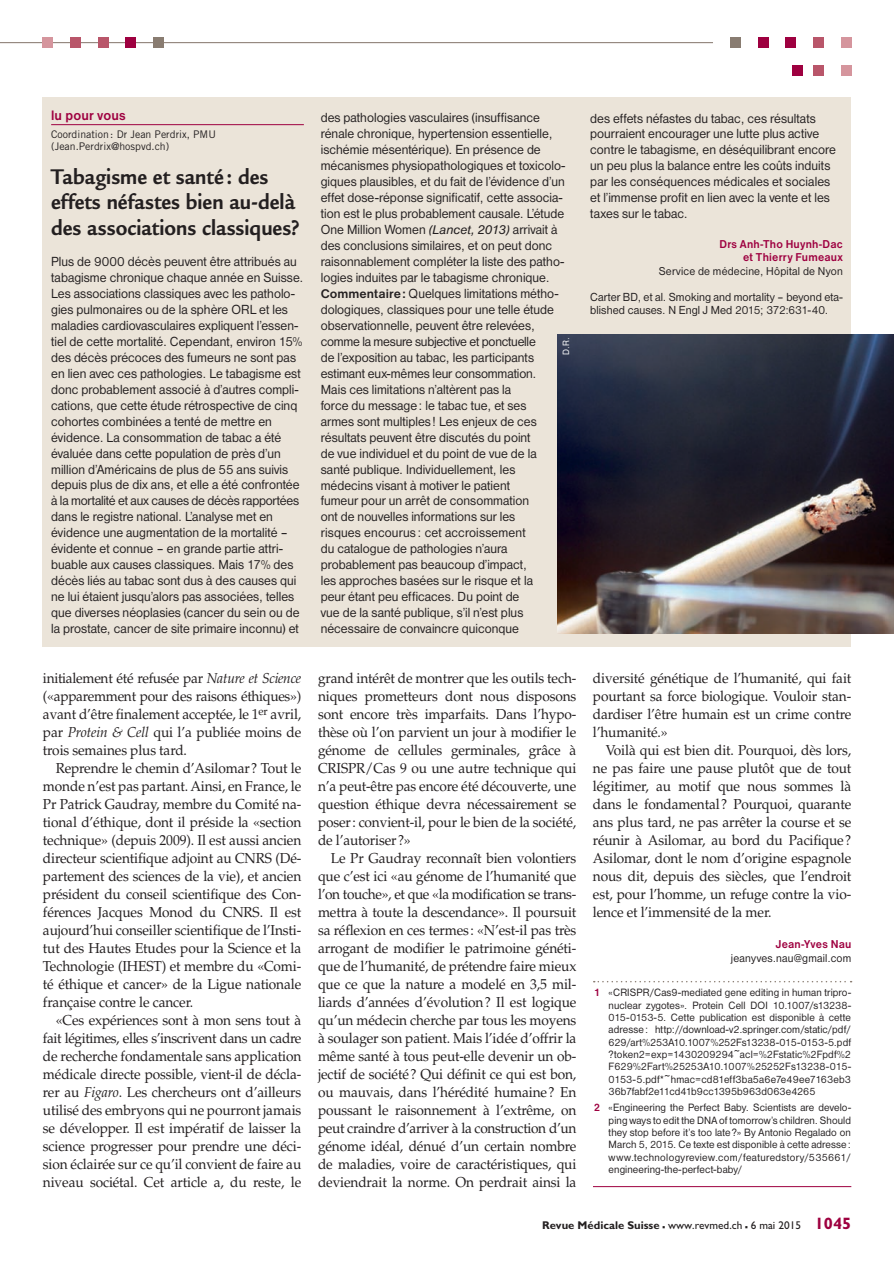
<style>
.page{position:relative;width:894px;height:1264px;background:#fff}
.page>*{position:absolute;margin:0;border:0;box-sizing:border-box;transform-origin:0 0}
.t1{font:700 23.1px/25.5px "Legacy Sans";color:#231f20;scale:.91 1}
.t2{font:14.4px/18px "Palatino";letter-spacing:-.01em;color:#231f20;text-align:justify;scale:.95 1}
.t3{font:700 14.1px "Nimbus Sans D";letter-spacing:.01em;color:#9e0040;scale:.95 1}
.t4{font:13.65px/15.9px "Nimbus Sans D";color:#231f20;scale:.95 1}
.t5{font:12.15px/13.5px "Nimbus Sans D";letter-spacing:.005em;color:#231f20;scale:.95 1}
.t6{font:11.85px "Nimbus Sans D";letter-spacing:.015em;color:#231f20;scale:.95 1}
.t7{font:700 11.85px/13.5px "Nimbus Sans D";letter-spacing:.02em;color:#9e0040;text-align:right;scale:.95 1}
.t8{font:11.25px "Gill Sans";color:#231f20}
.t9{font:10.95px/12.3px "Nimbus Sans D";letter-spacing:.01em;color:#231f20;text-align:justify;scale:.95 1}
.t10{font:10.5px/12.6px "Trade Gothic";color:#231f20}
.t11{font:9.45px "Nimbus Sans D";color:#fff;scale:.95 1}
.s1{font-style:italic}
.s2{font-style:italic;font-size:13.05px}
.s3{font-weight:700;font-size:13.05px}
.s4{font-weight:700;color:#9e0040}
.s5{font-weight:700}
.s6{font-weight:700;font-size:16.5px}
.s7{font-weight:700;font-size:16.5px;color:#9e0040}
</style>
<div class="page">
<hr style="left:0;top:42px;width:712px;height:1px;background:#897c71">
<div style="left:43px;top:37px;width:10px;height:11px;background:#d5959d"></div>
<div style="left:70px;top:37px;width:11px;height:11px;background:#b9566a"></div>
<div style="left:98px;top:37px;width:11px;height:11px;background:#b9566a"></div>
<div style="left:126px;top:37px;width:10px;height:11px;background:#9e0040"></div>
<div style="left:153px;top:37px;width:11px;height:11px;background:#897c71"></div>
<div style="left:729px;top:37px;width:11px;height:11px;background:#897c71"></div>
<div style="left:757px;top:37px;width:11px;height:11px;background:#9e0040"></div>
<div style="left:785px;top:37px;width:10px;height:11px;background:#9e0040"></div>
<div style="left:812px;top:37px;width:11px;height:11px;background:#b9566a"></div>
<div style="left:840px;top:37px;width:10px;height:11px;background:#d5959d"></div>
<div style="left:812px;top:65px;width:11px;height:11px;background:#b9566a"></div>
<div style="left:840px;top:65px;width:10px;height:11px;background:#d5959d"></div>
<div style="left:791px;top:65px;width:11px;height:11px;background:#9e0040"></div>
<hr style="left:592px;top:1185px;width:258px;height:1px;background:#9e0040">
<div style="left:43px;top:97px;width:807px;height:550px;background:#ebe4d9"></div>
<hr style="left:51px;top:124px;width:253px;height:1px;background:#9e0040">
<svg style="left:593px;top:981px;width:258px;height:1px"></svg>
<img style="left:557px;top:334px;width:336px;height:299px">
<p class="t3" style="left:51px;top:108px;width:80px">lu pour vous</p>
<p class="t10" style="left:51px;top:127px;width:166px">Coordination: Dr Jean Perdrix, PMU (Jean.Perdrix@hospvd.ch)</p>
<h1 class="t1" style="left:51px;top:164px;width:275px">Tabagisme et santé : des effets néfastes bien au-delà des associations classiques?</h1>
<p class="t4" style="left:51px;top:253px;width:267px">Plus de 9000 décès peuvent être attribués au tabagisme chronique chaque année en Suisse.<br>Les associations classiques avec les patholo&shy;gies pulmonaires ou de la sphère ORL et les maladies cardiovasculaires expliquent l’essen&shy;tiel de cette mortalité. Cependant, environ 15% des décès précoces des fumeurs ne sont pas en lien avec ces pathologies. Le tabagisme est donc probablement associé à d’autres compli&shy;cations, que cette étude rétrospective de cinq cohortes combinées a tenté de mettre en évidence. La consommation de tabac a été évaluée dans cette population de près d’un million d’Américains de plus de 55 ans suivis depuis plus de dix ans, et elle a été confrontée à la mortalité et aux causes de décès rapportées dans le registre national. L’analyse met en évidence une augmentation de la mortalité – évidente et connue – en grande partie attri&shy;buable aux causes classiques. Mais 17% des décès liés au tabac sont dus à des causes qui ne lui étaient jusqu’alors pas associées, telles que diverses néoplasies (cancer du sein ou de la prostate, cancer de site primaire inconnu) et</p>
<p class="t2" style="left:43px;top:669px;width:273px">initialement été refusée par <span class="s1">Nature et Science </span>(«apparemment pour des raisons éthiques») avant d’être finalement acceptée, le 1<sup>er</sup> avril, par <span class="s1">Protein &amp; Cell</span> qui l’a publiée moins de trois semaines plus tard.</p>
<p class="t2" style="left:43px;top:759px;width:273px;text-indent:13px">Reprendre le chemin d’Asilomar? Tout le monde n’est pas partant. Ainsi, en France, le Pr Patrick Gaudray, membre du Comité na&shy;tional d’éthique, dont il préside la «section technique» (depuis 2009). Il est aussi ancien directeur scientifique adjoint au CNRS (Dé&shy;partement des sciences de la vie), et ancien président du conseil scientifique des Con&shy;férences Jacques Monod du CNRS. Il est aujourd’hui conseiller scientifique de l’Insti&shy;tut des Hautes Etudes pour la Science et la Technologie (IHEST) et membre du «Comi&shy;té éthique et cancer» de la Ligue nationale française contre le cancer.</p>
<p class="t2" style="left:43px;top:1010px;width:273px;text-indent:13px">«Ces expériences sont à mon sens tout à fait légitimes, elles s’inscrivent dans un cadre de recherche fondamentale sans application médicale directe possible, vient-il de décla&shy;rer au <span class="s1">Figaro</span>. Les chercheurs ont d’ailleurs utilisé des embryons qui ne pourront jamais se développer. Il est impératif de laisser la science progresser pour prendre une déci&shy;sion éclairée sur ce qu’il convient de faire au niveau sociétal. Cet article a, du reste, le</p>
<p class="t4" style="left:320px;top:110px;width:259px">des pathologies vasculaires (insuffisance rénale chronique, hypertension essentielle, ischémie mésentérique). En présence de mécanismes physiopathologiques et toxicolo&shy;giques plausibles, et du fait de l’évidence d’un effet dose-réponse significatif, cette associa&shy;tion est le plus probablement causale. L’étude One Million Women <span class="s2">(Lancet, 2013)</span> arrivait à des conclusions similaires, et on peut donc raisonnablement compléter la liste des patho&shy;logies induites par le tabagisme chronique.<br><span class="s3">Commentaire:</span> Quelques limitations métho&shy;dologiques, classiques pour une telle étude observationnelle, peuvent être relevées, comme la mesure subjective et ponctuelle<br>de l’exposition au tabac, les participants estimant eux-mêmes leur consommation.<br>Mais ces limitations n’altèrent pas la<br>force du message: le tabac tue, et ses<br>armes sont multiples! Les enjeux de ces résultats peuvent être discutés du point<br>de vue individuel et du point de vue de la santé publique. Individuellement, les médecins visant à motiver le patient<br>fumeur pour un arrêt de consommation<br>ont de nouvelles informations sur les<br>risques encourus : cet accroissement<br>du catalogue de pathologies n’aura probablement pas beaucoup d’impact,<br>les approches basées sur le risque et la<br>peur étant peu efficaces. Du point de<br>vue de la santé publique, s’il n’est plus nécessaire de convaincre quiconque</p>
<p class="t4" style="left:590px;top:110px;width:260px">des effets néfastes du tabac, ces résultats pourraient encourager une lutte plus active contre le tabagisme, en déséquilibrant encore un peu plus la balance entre les coûts induits par les conséquences médicales et sociales et l’immense profit en lien avec la vente et les taxes sur le tabac.</p>
<p class="t7" style="left:719px;top:237px;width:131px">Drs Anh-Tho Huynh-Dac et Thierry Fumeaux</p>
<p class="t6" style="left:658px;top:264px;width:195px">Service de médecine, Hôpital de Nyon</p>
<p class="t5" style="left:590px;top:290px;width:267px">Carter BD, et al. Smoking and mortality – beyond eta&shy;blished causes. N Engl J Med 2015; 372:631-40.</p>
<p class="t11" style="left:560px;top:355px;width:20px;rotate:-90deg">D.R.</p>
<p class="t2" style="left:318px;top:669px;width:273px">grand intérêt de montrer que les outils tech&shy;niques prometteurs dont nous disposons sont encore très imparfaits. Dans l’hypo&shy;thèse où l’on parvient un jour à modifier le génome de cellules germinales, grâce à CRISPR/Cas 9 ou une autre technique qui n’a peut-être pas encore été découverte, une question éthique devra nécessairement se poser: convient-il, pour le bien de la société, de l’autoriser?»</p>
<p class="t2" style="left:318px;top:849px;width:273px;text-indent:13px">Le Pr Gaudray reconnaît bien volontiers que c’est ici «au génome de l’humanité que l’on touche», et que «la modification se trans&shy;mettra à toute la descendance». Il poursuit sa réflexion en ces termes: «N’est-il pas très arrogant de modifier le patrimoine généti&shy;que de l’humanité, de prétendre faire mieux que ce que la nature a modelé en 3,5 mil&shy;liards d’années d’évolution? Il est logique qu’un médecin cherche par tous les moyens à soulager son patient. Mais l’idée d’offrir la même santé à tous peut-elle devenir un ob&shy;jectif de société? Qui définit ce qui est bon, ou mauvais, dans l’hérédité humaine? En poussant le raisonnement à l’extrême, on peut craindre d’arriver à la construction d’un génome idéal, dénué d’un certain nombre de maladies, voire de caractéristiques, qui deviendrait la norme. On perdrait ainsi la</p>
<p class="t2" style="left:592px;top:669px;width:273px">diversité génétique de l’humanité, qui fait pourtant sa force biologique. Vouloir stan&shy;dardiser l’être humain est un crime contre l’humanité.»</p>
<p class="t2" style="left:592px;top:741px;width:273px;text-indent:13px">Voilà qui est bien dit. Pourquoi, dès lors, ne pas faire une pause plutôt que de tout légitimer, au motif que nous sommes là dans le fondamental? Pourquoi, quarante ans plus tard, ne pas arrêter la course et se réunir à Asilomar, au bord du Pacifique?<br>Asilomar, dont le nom d’origine espagnole nous dit, depuis des siècles, que l’endroit est, pour l’homme, un refuge contre la vio&shy;lence et l’immensité de la mer.</p>
<p class="t7" style="left:775px;top:937px;width:81px">Jean-Yves Nau</p>
<p class="t6" style="left:730px;top:951px;width:128px">jeanyves.nau@gmail.com</p>
<p class="t9" style="left:608px;top:986px;width:256px;text-indent:-15px"><span class="s4">1</span> «CRISPR/Cas9-mediated gene editing in human tripro&shy;nuclear zygotes». Protein Cell DOI 10.1007/s13238- 015-0153-5. Cette publication est disponible à cette adresse: http://download-v2.springer.com/static/pdf/ 629/art%253A10.1007%252Fs13238-015-0153-5.pdf ?token2=exp=1430209294~acl=%2Fstatic%2Fpdf%2<br>F629%2Fart%25253A10.1007%25252Fs13238-015- 0153-5.pdf*~hmac=cd81eff3ba5a6e7e49ee7163eb3<br>36b7fabf2e11cd41b9cc1395b963d063e4265</p>
<p class="t9" style="left:608px;top:1101px;width:256px;text-indent:-15px"><span class="s4">2</span> «Engineering the Perfect Baby. Scientists are develo&shy;ping ways to edit the DNA of tomorrow’s children. Should they stop before it’s too late?» By Antonio Regalado on March 5, 2015. Ce texte est disponible à cette adresse: www.technologyreview.com/featuredstory/535661/ engineering-the-perfect-baby/</p>
<p class="t8" style="left:542px;top:1218px;width:310px"><span class="s5">Revue Médicale Suisse</span> <span class="s6">–</span> www.revmed.ch <span class="s6">–</span> 6 mai 2015 <span class="s7">1045</span></p>
</div>
